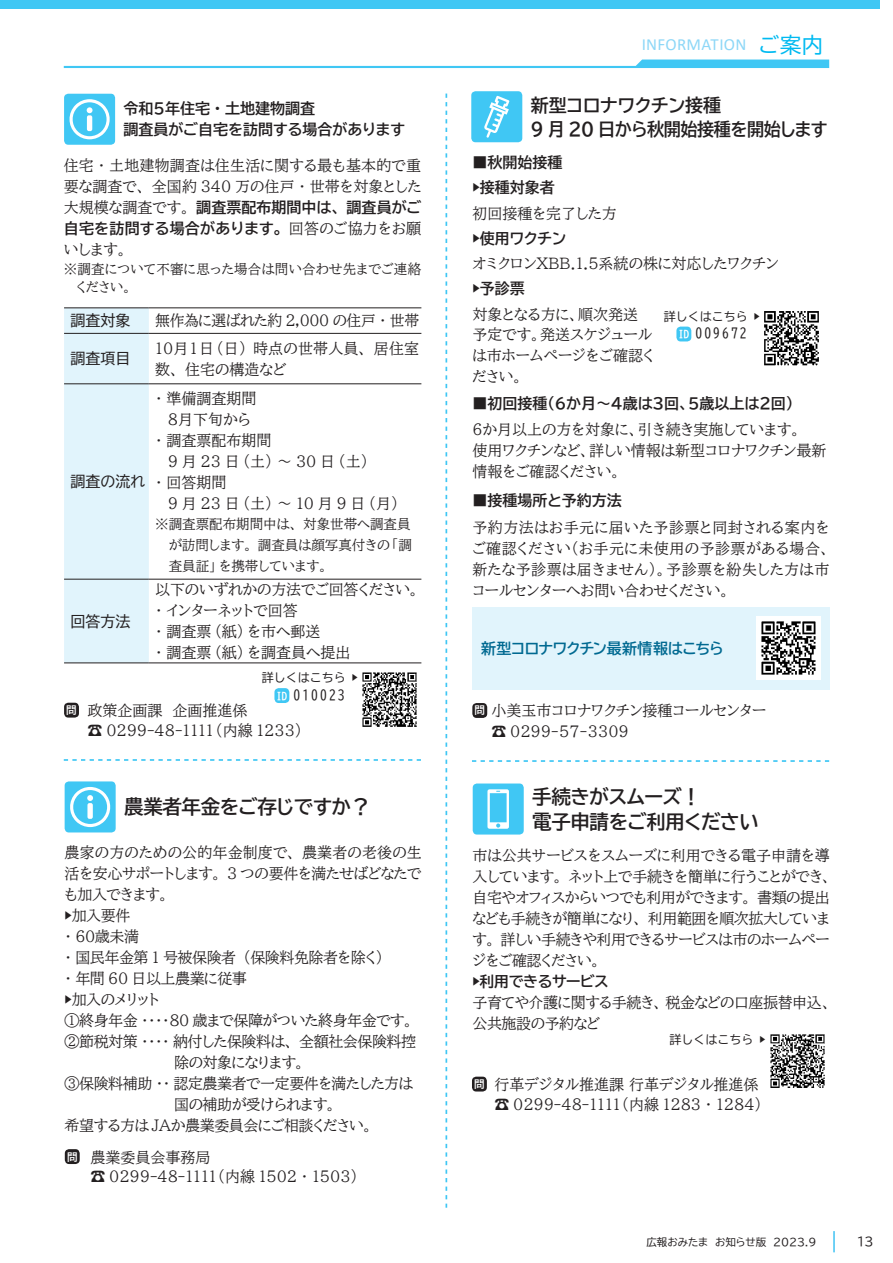
<style>
.page{position:relative;width:893px;height:1263px;background:#fff}
.page>*{position:absolute;margin:0;border:0;box-sizing:border-box;transform-origin:0 0}
.t1{font:19.5px/25.2px "BIZ UDP Gothic Bold";letter-spacing:-.02em;color:#231f20}
.t2{font:18px/24px "BIZ UDP Gothic Bold";letter-spacing:-.025em;color:#231f20}
.t3{font:16.95px "Calibri";letter-spacing:.015em;color:#8dd7f7}
.t4{font:15px/21px "BIZ UDP Mincho Medium";color:#231f20}
.t5{font:15px/21px "BIZ UDP Mincho Medium";letter-spacing:-.03em;color:#231f20}
.t6{font:15px/21px "BIZ UDP Gothic Bold";color:#231f20}
.t7{font:15px "BIZ UDP Mincho Medium";letter-spacing:.25em;color:#231f20}
.t8{font:15px "BIZ UDP Mincho Medium";letter-spacing:-.025em;color:#231f20}
.t9{font:15px "BIZ UDP Gothic Bold";letter-spacing:-.015em;color:#006991}
.t10{font:15px "BIZ UDP Gothic";color:#231f20}
.t11{font:15px "BIZ UDP Gothic Bold";letter-spacing:-.03em;color:#231f20}
.t12{font:13.5px/21px "BIZ UDP Mincho Medium";color:#231f20;text-align:justify}
.t13{font:13.5px/18px "BIZ UDP Mincho Medium";letter-spacing:.02em;color:#231f20}
.t14{font:13.5px "BIZ UD Gothic";letter-spacing:.155em;color:#231f20}
.t15{font:12px "BIZ UD Gothic";color:#231f20}
.t16{font:12px "BIZ UDP Gothic";color:#231f20}
.t17{font:10.5px "BIZ UDP Gothic";color:#231f20}
.t18{font:10.5px "BIZ UD Gothic Bold";color:#fff}
.s1{font-family:"BIZ UDP Mincho Medium"}
.s2{font-family:"BIZ UD Gothic Bold";font-size:10.5px;color:#fff}
.s3{font-family:"BIZ UDP Gothic";font-size:21.3px;color:#00baf1}
</style>
<div class="page">
<svg style="left:64px;top:60px;width:765px;height:8px"></svg>
<div style="left:0;top:0;width:880px;height:9px;background:#40c7f4"></div>
<hr style="left:833px;top:1231px;width:2px;height:21px;background:#00aeef">
<svg style="left:445px;top:94px;width:2px;height:1114px"></svg>
<svg style="left:64px;top:759px;width:357px;height:2px"></svg>
<div style="left:471px;top:91px;width:51px;height:51px;background:#40c7f4;border-radius:4px"></div>
<svg style="left:484px;top:96px;width:25px;height:42px"></svg>
<div style="left:472px;top:607px;width:357px;height:83px;background:#e1f4fc"></div>
<img style="left:756px;top:616px;width:64px;height:64px">
<div style="left:472px;top:703px;width:15px;height:15px;background:#231f20;border-radius:4px"></div>
<div style="left:64px;top:94px;width:51px;height:51px;background:#40c7f4;border-radius:4px"></div>
<svg style="left:69px;top:99px;width:41px;height:40px"></svg>
<div style="left:87px;top:115px;width:5px;height:16px;background:#fff;border-radius:2px"></div>
<div style="left:64px;top:309px;width:85px;height:354px;background:#e1f4fc"></div>
<hr style="left:64px;top:308px;width:85px;height:1px;background:#231f20">
<hr style="left:149px;top:308px;width:272px;height:1px;background:#231f20">
<hr style="left:64px;top:333px;width:85px;height:1px;background:#231f20">
<hr style="left:149px;top:333px;width:272px;height:1px;background:#231f20">
<hr style="left:64px;top:384px;width:85px;height:1px;background:#231f20">
<hr style="left:149px;top:384px;width:272px;height:1px;background:#231f20">
<hr style="left:64px;top:579px;width:85px;height:1px;background:#231f20">
<hr style="left:149px;top:579px;width:272px;height:1px;background:#231f20">
<hr style="left:64px;top:663px;width:85px;height:1px;background:#231f20">
<hr style="left:149px;top:663px;width:272px;height:1px;background:#231f20">
<img style="left:362px;top:672px;width:55px;height:55px">
<div style="left:274px;top:688px;width:15px;height:15px;background:#40c7f4;border-radius:4px"></div>
<div style="left:64px;top:703px;width:15px;height:14px;background:#231f20;border-radius:4px"></div>
<div style="left:65px;top:781px;width:51px;height:51px;background:#40c7f4;border-radius:4px"></div>
<svg style="left:70px;top:787px;width:41px;height:40px"></svg>
<div style="left:87px;top:803px;width:6px;height:16px;background:#fff;border-radius:2px"></div>
<div style="left:65px;top:1149px;width:15px;height:15px;background:#231f20;border-radius:4px"></div>
<img style="left:770px;top:1034px;width:55px;height:54px">
<div style="left:472px;top:1077px;width:15px;height:14px;background:#231f20;border-radius:4px"></div>
<svg style="left:472px;top:760px;width:357px;height:2px"></svg>
<img style="left:764px;top:311px;width:55px;height:55px">
<div style="left:676px;top:327px;width:15px;height:14px;background:#40c7f4;border-radius:4px"></div>
<div style="left:473px;top:783px;width:51px;height:51px;background:#40c7f4;border-radius:4px"></div>
<svg style="left:487px;top:789px;width:22px;height:40px"></svg>
<p class="t6" style="left:124px;top:98px;width:283px">令和５年住宅・土地建物調査<br>調査員がご自宅を訪問する場合があります</p>
<p class="t4" style="left:64px;top:154px;width:359px">住宅・土地建物調査は住生活に関する最も基本的で重要な調査で、全国約 340 万の住戸・世帯を対象とした</p>
<p class="t6" style="left:64px;top:196px;width:359px"><span class="s1">大規模な調査です。</span>調査票配布期間中は、調査員がご自宅を訪問する場合があります。<span class="s1">回答のご協力をお願</span></p>
<p class="t4" style="left:64px;top:238px;width:65px">いします。</p>
<p class="t13" style="left:77px;top:260px;width:346px;text-indent:-13px">※調査について不審に思った場合は問い合わせ先までご連絡ください。</p>
<p class="t10" style="left:70px;top:313px;width:61px">調査対象</p>
<p class="t8" style="left:155px;top:313px;width:266px">無作為に選ばれた約 2,000 の住戸・世帯</p>
<p class="t10" style="left:70px;top:351px;width:61px">調査項目</p>
<p class="t4" style="left:155px;top:338px;width:266px">10月1日（日）時点の世帯人員、居住室数、住宅の構造など</p>
<p class="t10" style="left:70px;top:474px;width:76px">調査の流れ</p>
<p class="t10" style="left:70px;top:613px;width:61px">回答方法</p>
<p class="t4" style="left:155px;top:388px;width:103px">・準備調査期間</p>
<p class="t4" style="left:168px;top:409px;width:84px">８月下旬から</p>
<p class="t4" style="left:155px;top:430px;width:118px">・調査票配布期間</p>
<p class="t7" style="left:168px;top:454px;width:202px">9月23日（土）～30日（土）</p>
<p class="t4" style="left:155px;top:472px;width:73px">・回答期間</p>
<p class="t7" style="left:168px;top:496px;width:232px">9月23日（土）～10月9日（月）</p>
<p class="t12" style="left:155px;top:513px;width:258px">※調査票配布期間中は、対象世帯へ調査員　 が訪問します。調査員は顔写真付きの「調　 査員証」を携帯しています。</p>
<p class="t4" style="left:155px;top:579px;width:265px">以下のいずれかの方法でご回答ください。・インターネットで回答<br>・調査票（紙）を市へ郵送<br>・調査票（紙）を調査員へ提出</p>
<p class="t15" style="left:262px;top:672px;width:97px">詳しくはこちら ▶</p>
<p class="t14" style="left:277px;top:688px;width:69px"><span class="s2">ID</span> 010023</p>
<p class="t3" style="left:642px;top:33px;width:183px">INFORMATION <span class="s3">ご案内</span></p>
<p class="t2" style="left:531px;top:93px;width:298px">新型コロナワクチン接種<br>9 月 20 日から秋開始接種を開始します</p>
<p class="t6" style="left:472px;top:150px;width:91px;line-height:25.2px">■秋開始接種▶接種対象者</p>
<p class="t4" style="left:472px;top:202px;width:146px">初回接種を完了した方</p>
<p class="t6" style="left:472px;top:228px;width:95px">▶使用ワクチン</p>
<p class="t4" style="left:472px;top:253px;width:308px">オミクロンXBB.1.5系統の株に対応したワクチン</p>
<p class="t6" style="left:472px;top:278px;width:54px">▶予診票</p>
<p class="t4" style="left:472px;top:304px;width:183px">対象となる方に、順次発送予定です。発送スケジュールは市ホームページをご確認ください。</p>
<p class="t6" style="left:472px;top:392px;width:323px">■初回接種（６か月～４歳は３回、５歳以上は２回）</p>
<p class="t4" style="left:472px;top:419px;width:355px">６か月以上の方を対象に、引き続き実施しています。<br>使用ワクチンなど、詳しい情報は新型コロナワクチン最新情報をご確認ください。</p>
<p class="t15" style="left:664px;top:310px;width:97px">詳しくはこちら ▶</p>
<p class="t14" style="left:679px;top:327px;width:69px"><span class="s2">ID</span> 009672</p>
<p class="t6" style="left:472px;top:490px;width:151px">■接種場所と予約方法</p>
<p class="t4" style="left:472px;top:517px;width:359px;text-align:justify">予約方法はお手元に届いた予診票と同封される案内をご確認ください（お手元に未使用の予診票がある場合、新たな予診票は届きません）。予診票を紛失した方は市コールセンターへお問い合わせください。</p>
<p class="t9" style="left:481px;top:641px;width:244px">新型コロナワクチン最新情報はこちら</p>
<p class="t18" style="left:66px;top:705px;width:12px">問</p>
<p class="t4" style="left:491px;top:699px;width:276px">小美玉市コロナワクチン接種コールセンター☎ 0299-５７-３３０９</p>
<p class="t4" style="left:88px;top:700px;width:162px">政策企画課　企画推進係</p>
<p class="t18" style="left:474px;top:705px;width:12px">問</p>
<p class="t4" style="left:88px;top:719px;width:216px">☎ 0299-48-1111（内線 1233）</p>
<h1 class="t1" style="left:124px;top:794px;width:247px">農業者年金をご存じですか？</h1>
<h1 class="t1" style="left:532px;top:784px;width:228px">手続きがスムーズ！<br>電子申請をご利用ください</h1>
<p class="t5" style="left:65px;top:842px;width:359px">農家の方のための公的年金制度で、農業者の老後の生活を安心サポートします。 3 つの要件を満たせばどなたでも加入できます。<br>▶加入要件<br>・６０歳未満<br>・国民年金第 1 号被保険者（保険料免除者を除く）<br>・年間 60 日以上農業に従事<br>▶加入のメリット<br>①終身年金････80 歳まで保障がついた終身年金です。<br>②節税対策････納付した保険料は、全額社会保険料控</p>
<p class="t5" style="left:65px;top:1073px;width:350px">③保険料補助･･認定農業者で一定要件を満たした方は　　　　　　　　　　　 国の補助が受けられます。<br>希望する方はＪＡか農業委員会にご相談ください。</p>
<p class="t18" style="left:67px;top:1151px;width:12px">問</p>
<p class="t4" style="left:90px;top:1147px;width:269px;line-height:19.5px">農業委員会事務局<br>☎ 0299-48-1111（内線 1502 ・ 1503）</p>
<p class="t4" style="left:473px;top:844px;width:360px;text-align:justify">市は公共サービスをスムーズに利用できる電子申請を導入しています。ネット上で手続きを簡単に行うことができ、自宅やオフィスからいつでも利用ができます。書類の提出なども手続きが簡単になり、利用範囲を順次拡大しています。詳しい手続きや利用できるサービスは市のホームページをご確認ください。</p>
<p class="t11" style="left:473px;top:973px;width:138px">▶利用できるサービス</p>
<p class="t5" style="left:473px;top:991px;width:360px">子育てや介護に関する手続き、税金などの口座振替申込、公共施設の予約など</p>
<p class="t15" style="left:670px;top:1033px;width:97px">詳しくはこちら ▶</p>
<p class="t4" style="left:494px;top:1074px;width:269px;line-height:19.5px">行革デジタル推進課 行革デジタル推進係☎ 0299-48-1111（内線 1283 ・ 1284）</p>
<p class="t18" style="left:474px;top:1079px;width:12px">問</p>
<p class="t17" style="left:646px;top:1236px;width:172px">広報おみたま　お知らせ版　2023.9</p>
<p class="t16" style="left:857px;top:1236px;width:18px">13</p>
</div>
